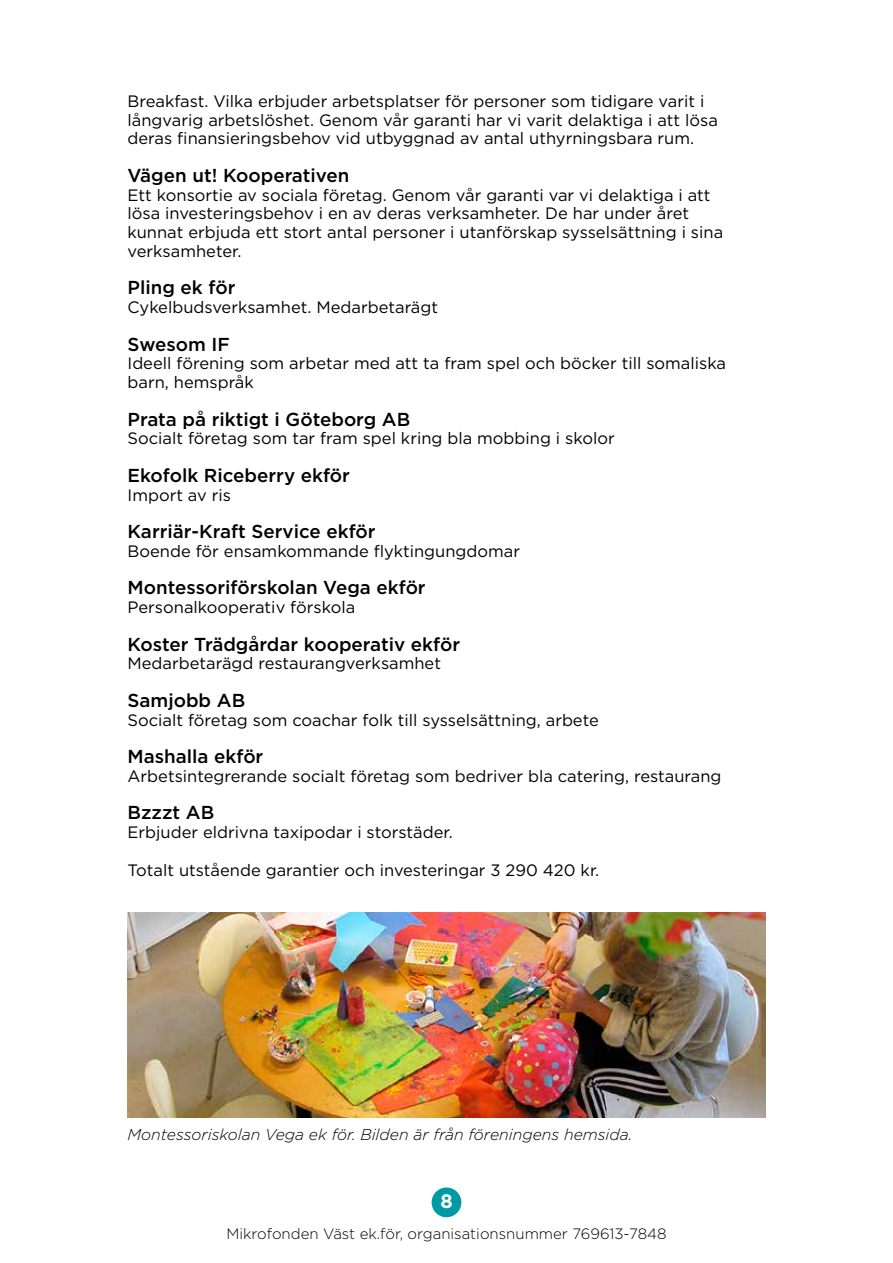
<style>
.page{position:relative;width:893px;height:1263px;background:#fff}
.page>*{position:absolute;margin:0;border:0;box-sizing:border-box;transform-origin:0 0}
.t1{font:700 19.5px "Gotham";color:#fff}
.t2{font:500 18.75px "Gotham";color:#000}
.t3{font:16.5px/18.8px "Gotham";color:#000}
.t4{font:italic 300 15.75px "Gotham";color:#000}
.t5{font:300 15px "Gotham";color:#000}
</style>
<div class="page">
<div style="left:432px;top:1187px;width:29px;height:30px;background:#009ba2;border-radius:50%"></div>
<img style="left:128px;top:912px;width:637px;height:205px">
<p class="t3" style="left:128px;top:91px;width:592px">Breakfast. Vilka erbjuder arbetsplatser för personer som tidigare varit i långvarig arbetslöshet. Genom vår garanti har vi varit delaktiga i att lösa deras finansieringsbehov vid utbyggnad av antal uthyrningsbara rum.</p>
<p class="t2" style="left:128px;top:163px;width:223px">Vägen ut! Kooperativen</p>
<p class="t3" style="left:128px;top:185px;width:597px">Ett konsortie av sociala företag. Genom vår garanti var vi delaktiga i att lösa investeringsbehov i en av deras verksamheter. De har under året kunnat erbjuda ett stort antal personer i utanförskap sysselsättning i sina verksamheter.</p>
<p class="t2" style="left:128px;top:275px;width:109px">Pling ek för</p>
<p class="t3" style="left:128px;top:297px;width:312px">Cykelbudsverksamhet. Medarbetarägt</p>
<p class="t2" style="left:128px;top:332px;width:104px">Swesom IF</p>
<p class="t3" style="left:128px;top:354px;width:600px">Ideell förening som arbetar med att ta fram spel och böcker till somaliska barn, hemspråk</p>
<p class="t2" style="left:128px;top:407px;width:284px">Prata på riktigt i Göteborg AB</p>
<p class="t3" style="left:128px;top:429px;width:489px">Socialt företag som tar fram spel kring bla mobbing i skolor</p>
<p class="t2" style="left:128px;top:463px;width:224px">Ekofolk Riceberry ekför</p>
<p class="t3" style="left:128px;top:485px;width:105px">Import av ris</p>
<p class="t2" style="left:128px;top:519px;width:250px">Karriär-Kraft Service ekför</p>
<p class="t3" style="left:128px;top:541px;width:394px">Boende för ensamkommande flyktingungdomar</p>
<p class="t2" style="left:128px;top:575px;width:300px">Montessoriförskolan Vega ekför</p>
<p class="t3" style="left:128px;top:597px;width:229px">Personalkooperativ förskola</p>
<p class="t2" style="left:128px;top:632px;width:334px">Koster Trädgårdar kooperativ ekför</p>
<p class="t3" style="left:128px;top:654px;width:315px">Medarbetarägd restaurangverksamhet</p>
<p class="t2" style="left:128px;top:688px;width:119px">Samjobb AB</p>
<p class="t3" style="left:128px;top:710px;width:473px">Socialt företag som coachar folk till sysselsättning, arbete</p>
<p class="t2" style="left:128px;top:744px;width:137px">Mashalla ekför</p>
<p class="t3" style="left:128px;top:766px;width:595px">Arbetsintegrerande socialt företag som bedriver bla catering, restaurang</p>
<p class="t2" style="left:128px;top:800px;width:88px">Bzzzt AB</p>
<p class="t3" style="left:128px;top:822px;width:327px">Erbjuder eldrivna taxipodar i storstäder.</p>
<p class="t3" style="left:128px;top:860px;width:473px">Totalt utstående garantier och investeringar 3 290 420 kr.</p>
<p class="t4" style="left:128px;top:1124px;width:506px">Montessoriskolan Vega ek för. Bilden är från föreningens hemsida.</p>
<p class="t1" style="left:440px;top:1188px;width:14px">8</p>
<p class="t5" style="left:226px;top:1225px;width:442px">Mikrofonden Väst ek.för, organisationsnummer 769613-7848</p>
</div>
